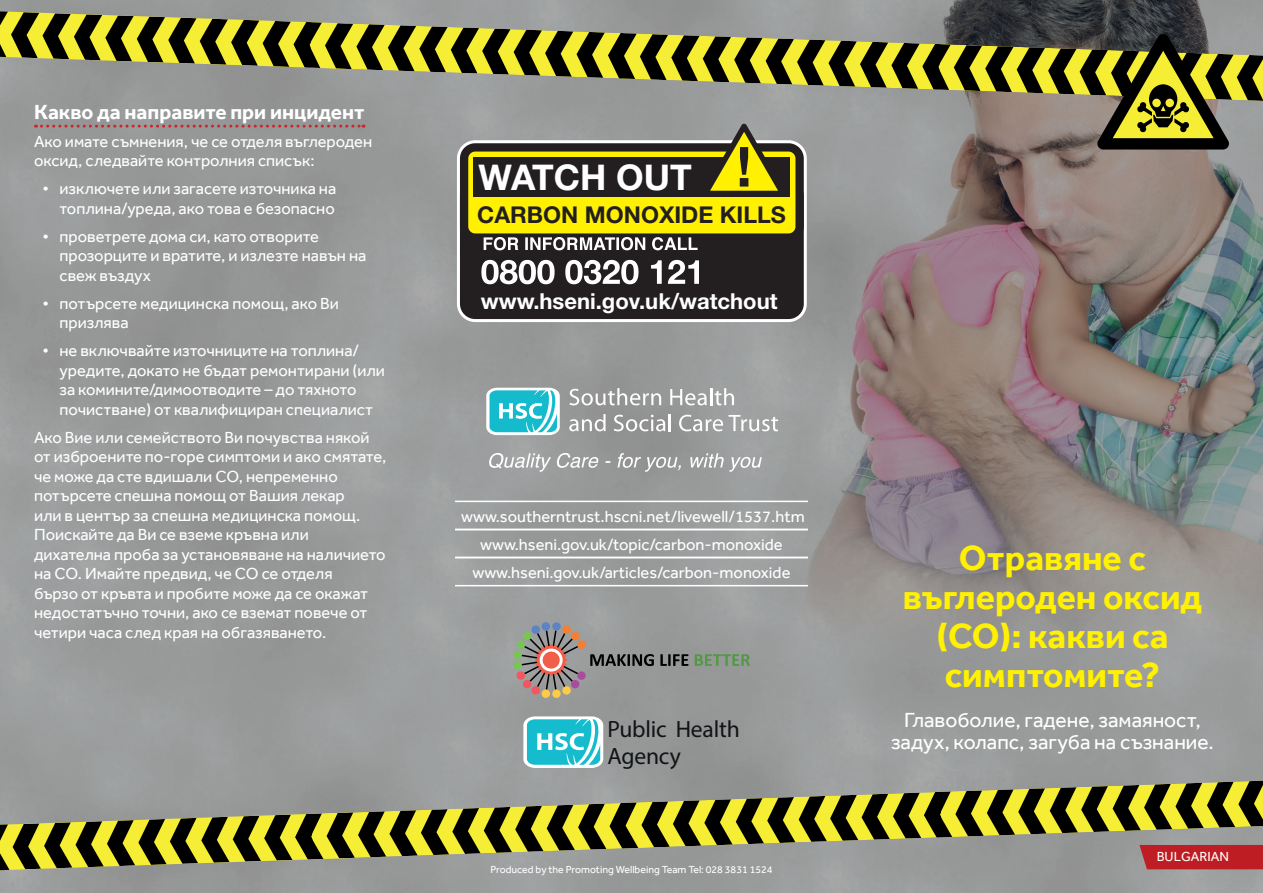
<style>
.page{position:relative;width:1263px;height:893px;background:#fff}
.page>*{position:absolute;margin:0;border:0;box-sizing:border-box;transform-origin:0 0}
.t1{font:700 36px/39px "Effra";color:#fff101;text-align:center}
.t2{font:700 35.4px "Helvetica Neue";color:#fff}
.t3{font:23.55px/27.6px "Myriad Pro";letter-spacing:-.01em;color:#111416}
.t4{font:700 23.1px "Helvetica Neue";color:#231f20}
.t5{font:700 22.65px "Helvetica Neue";color:#fff}
.t6{font:700 22.05px "Helvetica Neue";color:#fff}
.t7{font:21px/22.5px "Effra";color:#fff;text-align:center}
.t8{font:700 21px "Effra";color:#fff}
.t9{font:16.5px/19.5px "Effra";color:#fff}
.t10{font:13.5px "Effra";color:#fff}
.t11{font:10.5px "Effra";color:#fff}
.s1{font-size:55.35px;color:#231f20}
</style>
<div class="page">
<img style="left:0;top:0;width:1263px;height:893px">
<svg style="left:569px;top:388px;width:92px;height:17px"></svg>
<svg style="left:670px;top:388px;width:64px;height:17px"></svg>
<svg style="left:569px;top:414px;width:37px;height:17px"></svg>
<svg style="left:614px;top:414px;width:57px;height:17px"></svg>
<svg style="left:679px;top:415px;width:99px;height:16px"></svg>
<svg style="left:489px;top:453px;width:62px;height:19px"></svg>
<svg style="left:557px;top:453px;width:41px;height:15px"></svg>
<svg style="left:617px;top:453px;width:64px;height:19px"></svg>
<svg style="left:690px;top:453px;width:72px;height:19px"></svg>
<svg style="left:486px;top:388px;width:74px;height:47px"></svg>
<hr style="left:455px;top:501px;width:353px;height:1px;background:#fff">
<hr style="left:455px;top:529px;width:353px;height:1px;background:#fff">
<hr style="left:455px;top:585px;width:353px;height:1px;background:#fff">
<hr style="left:455px;top:557px;width:353px;height:1px;background:#fff">
<svg style="left:0;top:781px;width:1263px;height:89px;background:#8a8455"></svg>
<svg style="left:457px;top:201px;width:351px;height:122px"></svg>
<div style="left:460px;top:181px;width:344px;height:138px;border:8px solid #231f20;border-radius:11px"></div>
<div style="left:464px;top:147px;width:336px;height:91px;background:#fff101;border-radius:11px"></div>
<div style="left:460px;top:143px;width:344px;height:99px;border:8px solid #231f20;border-radius:11px"></div>
<svg style="left:0;top:11px;width:1263px;height:190px;background:#868466"></svg>
<div style="left:473px;top:237px;width:324px;height:74px;background:#231f20"></div>
<svg style="left:481px;top:260px;width:74px;height:24px"></svg>
<svg style="left:565px;top:260px;width:73px;height:24px"></svg>
<svg style="left:651px;top:260px;width:11px;height:24px"></svg>
<svg style="left:668px;top:260px;width:31px;height:24px"></svg>
<svg style="left:484px;top:237px;width:213px;height:13px"></svg>
<svg style="left:523px;top:716px;width:80px;height:52px"></svg>
<div style="left:541px;top:622px;width:9px;height:9px;background:#5c83c3;border-radius:4px"></div>
<div style="left:552px;top:622px;width:9px;height:9px;background:#5c83c3;border-radius:4px"></div>
<div style="left:513px;top:650px;width:9px;height:9px;background:#7ac356;border-radius:4px"></div>
<div style="left:513px;top:661px;width:9px;height:9px;background:#7ac356;border-radius:4px"></div>
<div style="left:541px;top:689px;width:9px;height:9px;background:#fecc44;border-radius:4px"></div>
<div style="left:552px;top:689px;width:9px;height:9px;background:#fecc44;border-radius:4px"></div>
<svg style="left:516px;top:625px;width:138px;height:70px;background:#968b87"></svg>
<svg style="left:660px;top:654px;width:28px;height:12px"></svg>
<svg style="left:695px;top:654px;width:55px;height:12px"></svg>
<p class="t8" style="left:34px;top:99px;width:332px">Какво да направите при инцидент</p>
<p class="t9" style="left:34px;top:131px;width:340px">Ако имате съмнения, че се отделя въглероден оксид, следвайте контролния списък:</p>
<p class="t9" style="left:43px;top:179px;width:295px;text-align:right">• изключете или загасете източника на топлина/уреда, ако това е безопасно</p>
<p class="t9" style="left:60px;top:226px;width:308px;text-indent:-17px">• проветрете дома си, като отворите прозорците и вратите, и излезте навън на свеж въздух</p>
<p class="t9" style="left:60px;top:293px;width:281px;text-indent:-17px">• потърсете медицинска помощ, ако Ви призлява</p>
<p class="t9" style="left:60px;top:341px;width:327px;text-indent:-17px">• не включвайте източниците на топлина/ уредите, докато не бъдат ремонтирани (или за комините/димоотводите – до тяхното почистване) от квалифициран специалист</p>
<p class="t9" style="left:34px;top:427px;width:354px">Ако Вие или семейството Ви почувства някой от изброените по-горе симптоми и ако смятате, че може да сте вдишали СО, непременно потърсете спешна помощ от Вашия лекар<br>или в център за спешна медицинска помощ.<br>Поискайте да Ви се вземе кръвна или дихателна проба за установяване на наличието на СО. Имайте предвид, че СО се отделя<br>бързо от кръвта и пробите може да се окажат недостатъчно точни, ако се вземат повече от четири часа след края на обгазяването.</p>
<p class="t2" style="left:478px;top:150px;width:275px">WATCH OUT <span class="s1">!</span></p>
<p class="t4" style="left:477px;top:197px;width:310px">CARBON MONOXIDE KILLS</p>
<p class="t5" style="left:479px;top:279px;width:305px">www.hseni.gov.uk/watchout</p>
<p class="t6" style="left:481px;top:284px;width:55px">www</p>
<p class="t6" style="left:639px;top:284px;width:140px">.uk/watchout</p>
<p class="t9" style="left:461px;top:506px;width:345px">www.southerntrust.hscni.net/livewell/1537.htm</p>
<p class="t9" style="left:480px;top:534px;width:304px">www.hseni.gov.uk/topic/carbon-monoxide</p>
<p class="t9" style="left:472px;top:562px;width:320px">www.hseni.gov.uk/articles/carbon-monoxide</p>
<p class="t3" style="left:607px;top:715px;width:134px">Public Health<br>Agency</p>
<p class="t11" style="left:490px;top:863px;width:284px">Produced by the Promoting Wellbeing Team Tel: 028 3831 1524</p>
<p class="t1" style="left:903px;top:538px;width:301px">Отравяне с въглероден оксид (СО): какви са симптомите?</p>
<p class="t7" style="left:891px;top:708px;width:324px">Главоболие, гадене, замаяност, задух, колапс, загуба на съзнание.</p>
<p class="t10" style="left:1157px;top:848px;width:74px">BULGARIAN</p>
</div>
